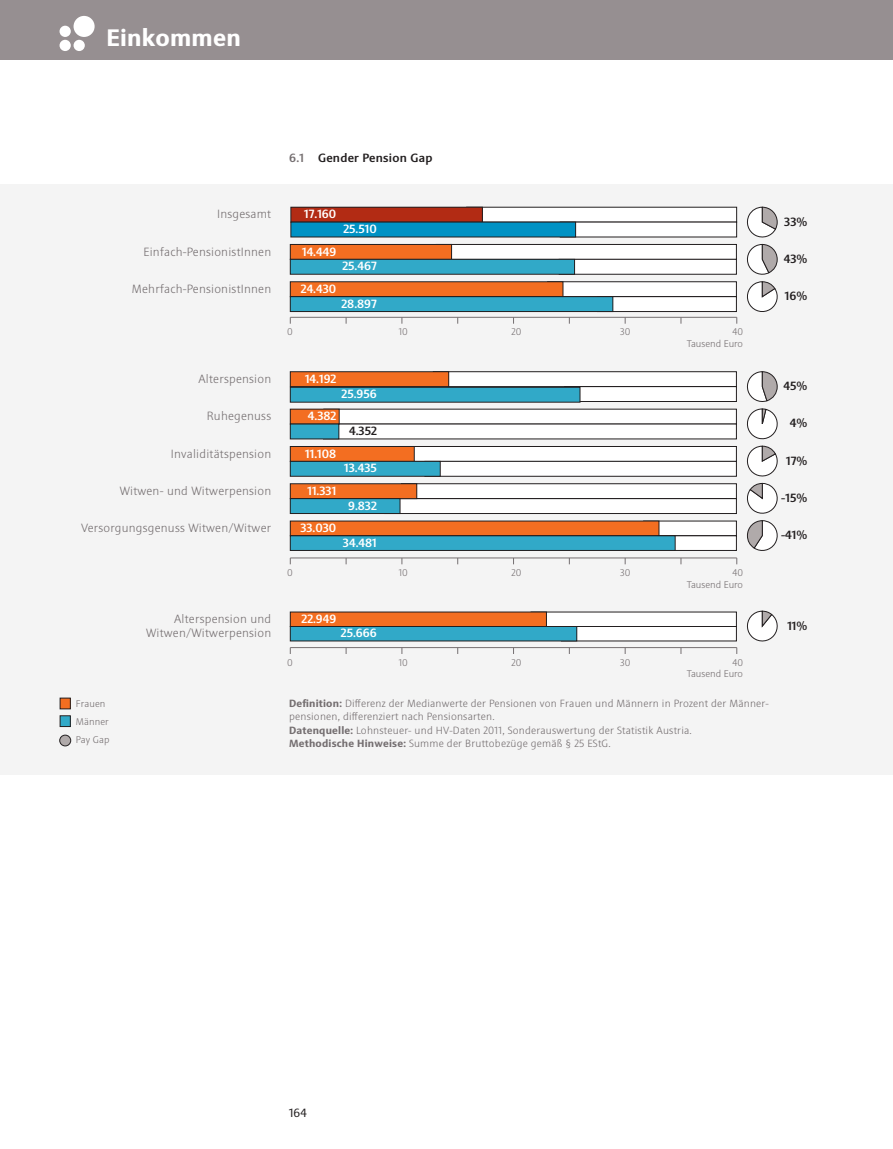
<style>
.page{position:relative;width:893px;height:1149px;background:#fff}
.page>*{position:absolute;margin:0;border:0;box-sizing:border-box;transform-origin:0 0}
.t1{font:700 24px "Sinova Pro";letter-spacing:.01em;color:#fff}
.t2{font:300 12px/14.4px "Sinova Pro";letter-spacing:.02em;color:#756f71;text-align:right}
.t3{font:500 12px "Sinova Pro";color:#fff}
.t4{font:500 12px "Sinova Pro";letter-spacing:.02em;color:#231f20}
.t5{font:12px "Sinova Pro";color:#231f20}
.t6{font:300 10.5px/13.5px "Sinova Pro";letter-spacing:.02em;color:#756f71}
.t7{font:300 9.75px/11.7px "Sinova Pro";color:#756f71;text-align:right}
.s1{color:#756f71}
.s2{font-weight:700}
</style>
<div class="page">
<div style="left:0;top:183px;width:893px;height:591px;background:#f4f4f4"></div>
<div style="left:467px;top:207px;width:270px;height:15px;background:#fff"></div>
<div style="left:560px;top:222px;width:177px;height:15px;background:#fff"></div>
<div style="left:291px;top:207px;width:191px;height:15px;background:#b22b14"></div>
<div style="left:291px;top:207px;width:192px;height:15px;border:1px solid #231f20"></div>
<div style="left:291px;top:222px;width:285px;height:15px;background:#0092c4"></div>
<div style="left:433px;top:371px;width:303px;height:15px;background:#fff"></div>
<div style="left:433px;top:371px;width:304px;height:15px;border:1px solid #231f20"></div>
<div style="left:565px;top:386px;width:171px;height:15px;background:#fff"></div>
<div style="left:564px;top:386px;width:173px;height:15px;border:1px solid #231f20"></div>
<div style="left:324px;top:409px;width:412px;height:15px;background:#fff"></div>
<div style="left:323px;top:424px;width:413px;height:15px;background:#fff"></div>
<div style="left:399px;top:446px;width:337px;height:15px;background:#fff"></div>
<div style="left:399px;top:446px;width:338px;height:15px;border:1px solid #231f20"></div>
<div style="left:425px;top:461px;width:311px;height:15px;background:#fff"></div>
<div style="left:425px;top:461px;width:312px;height:15px;border:1px solid #231f20"></div>
<div style="left:401px;top:483px;width:335px;height:15px;background:#fff"></div>
<div style="left:401px;top:483px;width:336px;height:15px;border:1px solid #231f20"></div>
<div style="left:385px;top:498px;width:351px;height:15px;background:#fff"></div>
<div style="left:384px;top:498px;width:353px;height:15px;border:1px solid #231f20"></div>
<div style="left:644px;top:521px;width:92px;height:14px;background:#fff"></div>
<div style="left:660px;top:535px;width:76px;height:15px;background:#fff"></div>
<div style="left:660px;top:535px;width:77px;height:15px;border:1px solid #231f20"></div>
<hr style="left:290px;top:647px;width:447px;height:1px;background:#756f71">
<div style="left:436px;top:244px;width:300px;height:15px;background:#fff"></div>
<div style="left:436px;top:244px;width:301px;height:15px;border:1px solid #231f20"></div>
<div style="left:559px;top:259px;width:177px;height:15px;background:#fff"></div>
<div style="left:559px;top:259px;width:178px;height:15px;border:1px solid #231f20"></div>
<div style="left:548px;top:282px;width:188px;height:14px;background:#fff"></div>
<div style="left:547px;top:281px;width:190px;height:16px;border:1px solid #231f20"></div>
<div style="left:597px;top:296px;width:139px;height:15px;background:#fff"></div>
<div style="left:597px;top:296px;width:140px;height:15px;border:1px solid #231f20"></div>
<div style="left:290px;top:244px;width:162px;height:15px;background:#f36e21"></div>
<div style="left:290px;top:244px;width:162px;height:15px;border:1px solid #231f20"></div>
<div style="left:290px;top:259px;width:285px;height:15px;background:#31a9c8"></div>
<div style="left:290px;top:259px;width:285px;height:15px;border:1px solid #231f20"></div>
<div style="left:290px;top:282px;width:273px;height:14px;background:#f36e21"></div>
<div style="left:290px;top:281px;width:273px;height:16px;border:1px solid #231f20"></div>
<div style="left:290px;top:296px;width:323px;height:15px;background:#31a9c8"></div>
<div style="left:290px;top:296px;width:323px;height:15px;border:1px solid #231f20"></div>
<div style="left:290px;top:371px;width:159px;height:15px;background:#f36e21"></div>
<div style="left:290px;top:371px;width:159px;height:15px;border:1px solid #231f20"></div>
<div style="left:290px;top:387px;width:290px;height:15px;background:#31a9c8"></div>
<div style="left:290px;top:387px;width:290px;height:15px;border:1px solid #231f20"></div>
<div style="left:290px;top:409px;width:49px;height:15px;background:#f36e21"></div>
<div style="left:290px;top:424px;width:49px;height:15px;background:#31a9c8"></div>
<div style="left:290px;top:446px;width:124px;height:15px;background:#f36e21"></div>
<div style="left:290px;top:446px;width:124px;height:15px;border:1px solid #231f20"></div>
<div style="left:290px;top:461px;width:150px;height:15px;background:#31a9c8"></div>
<div style="left:290px;top:461px;width:150px;height:15px;border:1px solid #231f20"></div>
<div style="left:290px;top:483px;width:127px;height:15px;background:#f36e21"></div>
<div style="left:290px;top:483px;width:127px;height:15px;border:1px solid #231f20"></div>
<div style="left:290px;top:498px;width:110px;height:15px;background:#31a9c8"></div>
<div style="left:290px;top:498px;width:110px;height:15px;border:1px solid #231f20"></div>
<div style="left:531px;top:612px;width:205px;height:14px;background:#fff"></div>
<div style="left:561px;top:626px;width:175px;height:14px;background:#fff"></div>
<div style="left:561px;top:626px;width:176px;height:15px;border:1px solid #231f20"></div>
<div style="left:290px;top:521px;width:369px;height:14px;background:#f36e21"></div>
<div style="left:290px;top:535px;width:385px;height:15px;background:#31a9c8"></div>
<div style="left:290px;top:535px;width:385px;height:15px;border:1px solid #231f20"></div>
<div style="left:290px;top:612px;width:256px;height:14px;background:#f36e21"></div>
<div style="left:290px;top:626px;width:287px;height:14px;background:#31a9c8"></div>
<div style="left:290px;top:626px;width:287px;height:15px;border:1px solid #231f20"></div>
<hr style="left:290px;top:317px;width:447px;height:1px;background:#756f71">
<hr style="left:290px;top:557px;width:447px;height:1px;background:#756f71">
<svg style="left:746px;top:207px;width:32px;height:105px"></svg>
<svg style="left:746px;top:371px;width:32px;height:180px"></svg>
<svg style="left:746px;top:610px;width:32px;height:32px"></svg>
<div style="left:0;top:0;width:893px;height:60px;background:#968f91"></div>
<div style="left:60px;top:26px;width:11px;height:11px;background:#fff;border-radius:50%"></div>
<div style="left:74px;top:16px;width:21px;height:21px;background:#fff;border-radius:50%"></div>
<div style="left:60px;top:40px;width:11px;height:11px;background:#fff;border-radius:50%"></div>
<div style="left:74px;top:40px;width:11px;height:11px;background:#fff;border-radius:50%"></div>
<div style="left:60px;top:698px;width:10px;height:10px;background:#f36e21"></div>
<div style="left:60px;top:697px;width:11px;height:11px;border:1px solid #231f20"></div>
<div style="left:60px;top:715px;width:10px;height:11px;background:#31a9c8"></div>
<div style="left:60px;top:715px;width:11px;height:11px;border:1px solid #231f20"></div>
<div style="left:60px;top:735px;width:11px;height:10px;background:#b0aaaa;border-radius:50%"></div>
<div style="left:60px;top:734px;width:11px;height:11px;border:1px solid #231f20;border-radius:50%"></div>
<h1 class="t1" style="left:107px;top:24px;width:136px">Einkommen</h1>
<p class="t4" style="left:289px;top:151px;width:145px"><span class="s1">6.1</span> Gender Pension Gap</p>
<p class="t2" style="left:217px;top:207px;width:56px">Insgesamt</p>
<p class="t3" style="left:304px;top:207px;width:34px">17.160</p>
<p class="t3" style="left:343px;top:222px;width:35px">25.510</p>
<p class="t2" style="left:143px;top:244px;width:129px">Einfach-PensionistInnen</p>
<p class="t3" style="left:302px;top:244px;width:36px">14.449</p>
<p class="t3" style="left:342px;top:259px;width:36px">25.467</p>
<p class="t2" style="left:132px;top:281px;width:141px">Mehrfach-PensionistInnen</p>
<p class="t3" style="left:301px;top:281px;width:37px">24.430</p>
<p class="t3" style="left:342px;top:296px;width:37px">28.897</p>
<p class="t7" style="left:287px;top:326px;width:7px">0</p>
<p class="t7" style="left:399px;top:326px;width:11px">10</p>
<p class="t7" style="left:512px;top:326px;width:11px">20</p>
<p class="t7" style="left:620px;top:326px;width:12px">30</p>
<p class="t7" style="left:687px;top:326px;width:58px">40<br>Tausend Euro</p>
<p class="t2" style="left:198px;top:371px;width:74px">Alterspension</p>
<p class="t3" style="left:305px;top:371px;width:33px">14.192</p>
<p class="t3" style="left:342px;top:387px;width:37px">25.956</p>
<p class="t2" style="left:207px;top:409px;width:66px">Ruhegenuss</p>
<p class="t3" style="left:308px;top:409px;width:30px">4.382</p>
<p class="t4" style="left:349px;top:424px;width:29px">4.352</p>
<p class="t2" style="left:171px;top:446px;width:102px">Invaliditätspension</p>
<p class="t2" style="left:120px;top:483px;width:153px">Witwen- und Witwerpension</p>
<p class="t3" style="left:305px;top:446px;width:33px">11.108</p>
<p class="t3" style="left:307px;top:483px;width:30px">11.331</p>
<p class="t3" style="left:344px;top:461px;width:34px">13.435</p>
<p class="t2" style="left:81px;top:520px;width:191px">Versorgungsgenuss Witwen/Witwer</p>
<p class="t3" style="left:348px;top:498px;width:30px">9.832</p>
<p class="t3" style="left:343px;top:535px;width:35px">34.481</p>
<p class="t3" style="left:300px;top:520px;width:37px">33.030</p>
<p class="t7" style="left:287px;top:566px;width:7px">0</p>
<p class="t7" style="left:399px;top:566px;width:11px">10</p>
<p class="t7" style="left:512px;top:566px;width:11px">20</p>
<p class="t7" style="left:620px;top:566px;width:12px">30</p>
<p class="t7" style="left:687px;top:566px;width:58px">40<br>Tausend Euro</p>
<p class="t2" style="left:146px;top:611px;width:127px">Alterspension und<br>Witwen/Witwerpension</p>
<p class="t3" style="left:302px;top:611px;width:36px">22.949</p>
<p class="t3" style="left:341px;top:626px;width:37px">25.666</p>
<p class="t7" style="left:287px;top:656px;width:7px">0</p>
<p class="t7" style="left:399px;top:656px;width:11px">10</p>
<p class="t7" style="left:512px;top:656px;width:11px">20</p>
<p class="t7" style="left:620px;top:656px;width:12px">30</p>
<p class="t7" style="left:687px;top:656px;width:58px">40<br>Tausend Euro</p>
<p class="t7" style="left:76px;top:697px;width:31px">Frauen</p>
<p class="t6" style="left:289px;top:696px;width:481px"><span class="s2">Defnition:</span> Diferenz der Medianwerte der Pensionen von Frauen und Männern in Prozent der Männer&shy;pensionen, diferenziert nach Pensionsarten.</p>
<p class="t7" style="left:76px;top:715px;width:34px">Männer</p>
<p class="t6" style="left:289px;top:723px;width:404px"><span class="s2">Datenquelle:</span> Lohnsteuer- und HV-Daten 2011, Sonderauswertung der Statistik Austria.</p>
<p class="t7" style="left:76px;top:733px;width:35px">Pay Gap</p>
<p class="t6" style="left:289px;top:737px;width:323px"><span class="s2">Methodische Hinweise:</span> Summe der Bruttobezüge gemäß § 25 EStG.</p>
<p class="t4" style="left:784px;top:214px;width:25px">33%</p>
<p class="t4" style="left:784px;top:252px;width:25px">43%</p>
<p class="t4" style="left:785px;top:289px;width:24px">16%</p>
<p class="t4" style="left:783px;top:379px;width:25px">45%</p>
<p class="t4" style="left:790px;top:416px;width:19px">4%</p>
<p class="t4" style="left:786px;top:453px;width:23px">17%</p>
<p class="t4" style="left:781px;top:490px;width:28px">-15%</p>
<p class="t4" style="left:781px;top:528px;width:28px">-41%</p>
<p class="t4" style="left:787px;top:618px;width:22px">11%</p>
<p class="t5" style="left:289px;top:1105px;width:19px">164</p>
</div>
